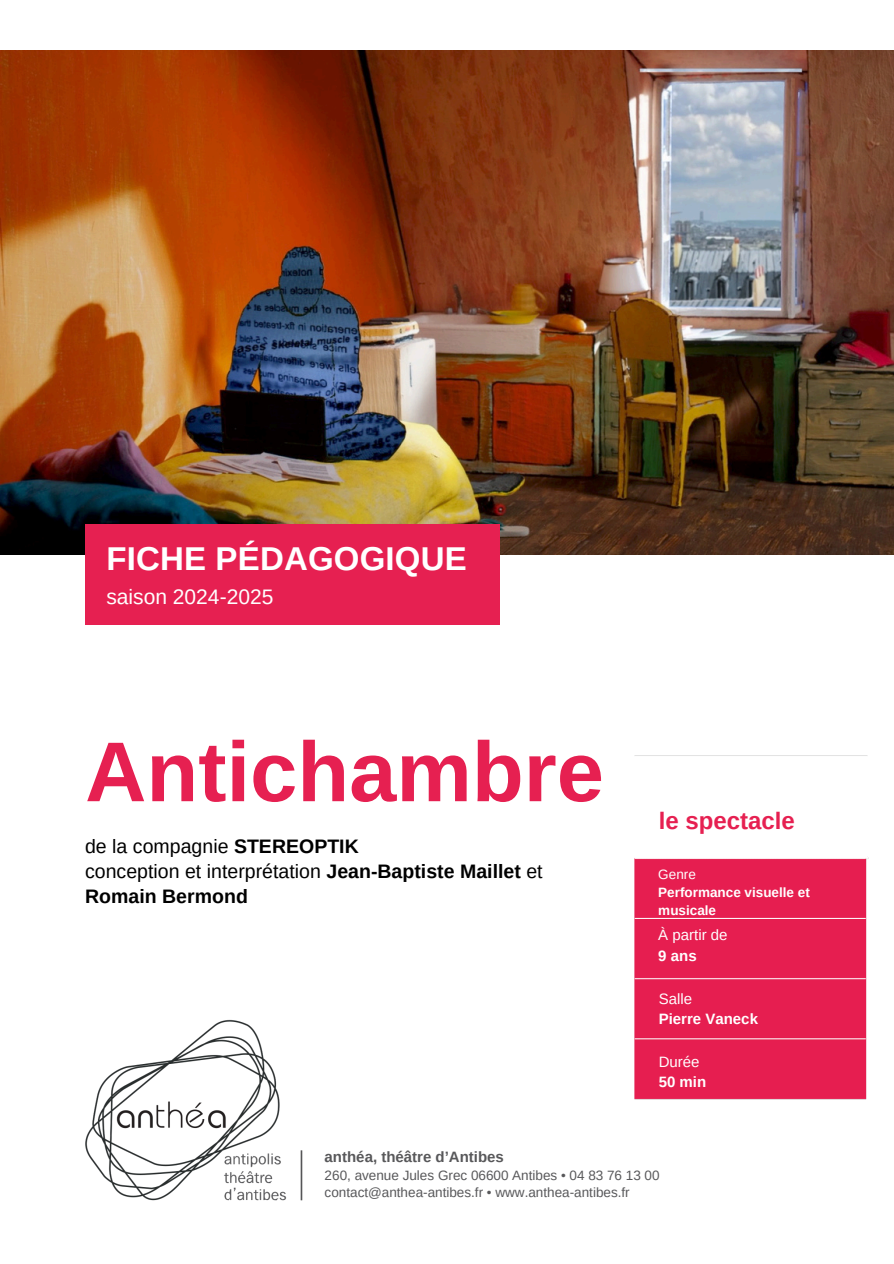
<style>
.page{position:relative;width:894px;height:1264px;background:#fff}
.page>*{position:absolute;margin:0;border:0;box-sizing:border-box;transform-origin:0 0}
.t1{font:700 84.9px "Arimo";color:#e62051}
.t2{font:700 33px "Arimo";letter-spacing:.005em;color:#fff}
.t3{font:700 24px "Arimo";color:#e62051}
.t4{font:21px "Arimo";color:#fff}
.t5{font:700 19.5px/24.8px "Arimo";color:#000}
.t6{font:700 15px "Arimo";color:#58585a}
.t7{font:700 15px "Arimo";color:#fff}
.t8{font:15px "Arimo";color:#fff}
.t9{font:13.5px/16.8px "Arimo";color:#58585a}
.t10{font:700 13.5px/18px "Arimo";color:#fff}
.t11{font:13.5px "Arimo";color:#fff}
.s1{font-weight:400}
</style>
<div class="page">
<img style="left:85px;top:1019px;width:218px;height:182px">
<img style="left:634px;top:755px;width:235px;height:345px">
<img style="left:0;top:50px;width:893px;height:504px">
<div style="left:85px;top:524px;width:414px;height:101px;background:#e62051"></div>
<h3 class="t2" style="left:106px;top:540px;width:362px">FICHE PÉDAGOGIQUE</h3>
<h3 class="t4" style="left:106px;top:585px;width:168px">saison 2024-2025</h3>
<h4 class="t1" style="left:85px;top:724px;width:520px">Antichambre</h4>
<p class="t5" style="left:85px;top:833px;width:459px"><span class="s1">de la compagnie</span> STEREOPTIK<br><span class="s1">conception et interprétation</span> Jean-Baptiste Maillet <span class="s1">et<br></span>Romain Bermond</p>
<p class="t3" style="left:658px;top:807px;width:138px">le spectacle</p>
<p class="t11" style="left:658px;top:867px;width:39px">Genre</p>
<p class="t10" style="left:658px;top:883px;width:153px">Performance visuelle et musicale</p>
<p class="t8" style="left:658px;top:926px;width:71px">À partir de</p>
<p class="t7" style="left:658px;top:946px;width:40px">9 ans</p>
<p class="t8" style="left:658px;top:989px;width:35px">Salle</p>
<p class="t7" style="left:658px;top:1010px;width:101px">Pierre Vaneck</p>
<p class="t8" style="left:658px;top:1053px;width:42px">Durée</p>
<p class="t7" style="left:658px;top:1073px;width:49px">50 min</p>
<p class="t6" style="left:324px;top:1148px;width:181px">anthéa, théâtre d’Antibes</p>
<p class="t9" style="left:324px;top:1167px;width:336px">260, avenue Jules Grec 06600 Antibes • 04 83 76 13 00 contact@anthea-antibes.fr • www.anthea-antibes.fr</p>
</div>
